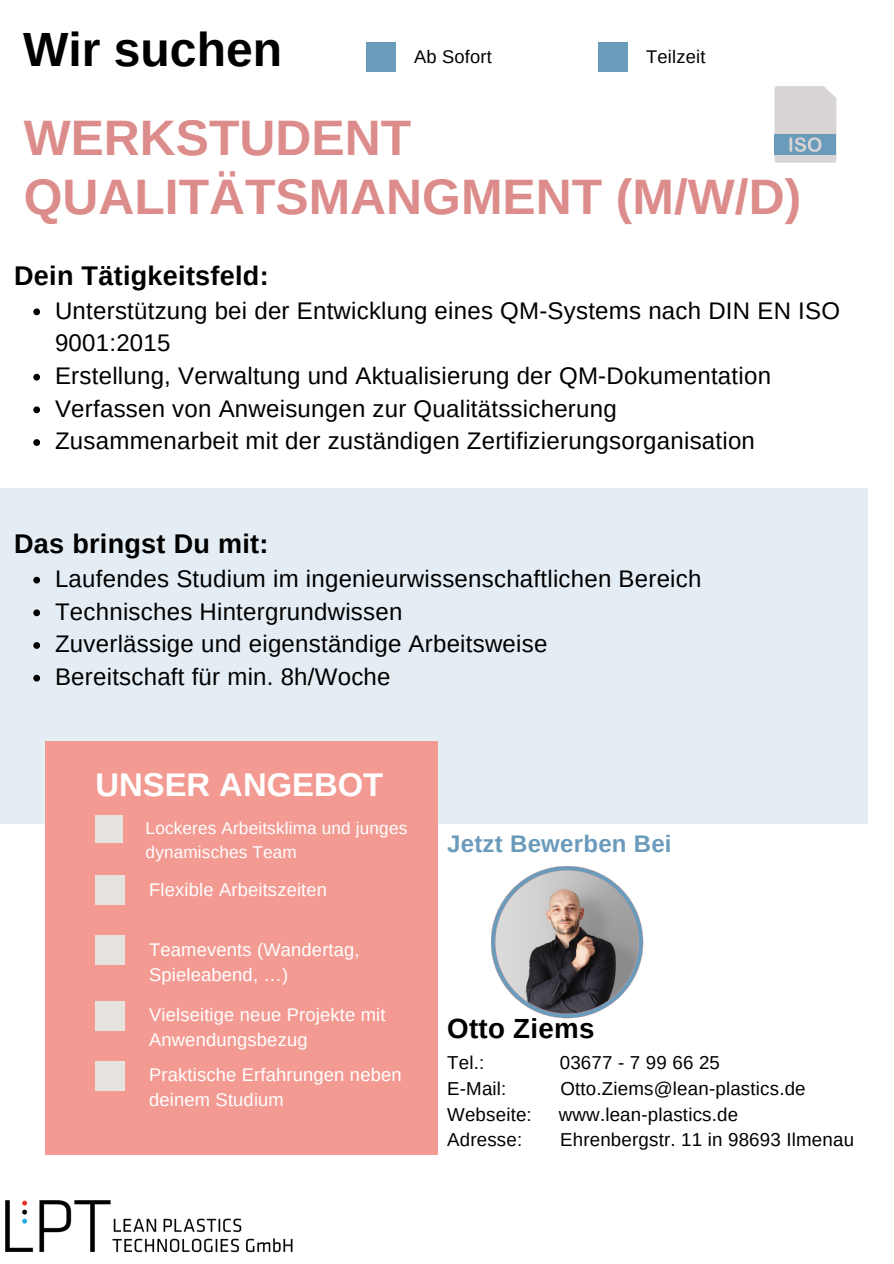
<style>
.page{position:relative;width:894px;height:1264px;background:#fff}
.page>*{position:absolute;margin:0;border:0;box-sizing:border-box;transform-origin:0 0}
.t1{font:700 49.8px/59.7px "Arimo";color:#dc8d8b}
.t2{font:700 48px "Arimo";color:#000}
.t3{font:700 32.85px "Arimo";color:#fff}
.t4{font:700 27.75px "Arimo";letter-spacing:.01em;color:#000}
.t5{font:700 27px "Arimo";letter-spacing:.01em;color:#000}
.t6{font:24px/32.7px "Arimo";letter-spacing:.01em;color:#000}
.t7{font:700 24px "Arimo";letter-spacing:.01em;color:#6a9bbb}
.t8{font:18.75px "Arimo";letter-spacing:.01em;color:#000}
.t9{font:18.3px/24.8px "Arimo";letter-spacing:.01em;color:#fff}
.t10{font:18.3px "Arimo";letter-spacing:.01em;color:#000}
.t11{font:17.1px/23.1px "Arimo";letter-spacing:.01em;color:#fff}
</style>
<div class="page">
<div style="left:0;top:488px;width:867px;height:336px;background:#e4edf3"></div>
<div style="left:45px;top:741px;width:392px;height:413px;background:#f39b93"></div>
<div style="left:95px;top:815px;width:28px;height:27px;background:#e6e3df"></div>
<div style="left:95px;top:875px;width:30px;height:30px;background:#e6e3df"></div>
<div style="left:95px;top:935px;width:30px;height:30px;background:#e6e3df"></div>
<div style="left:95px;top:1000px;width:30px;height:30px;background:#e6e3df"></div>
<div style="left:366px;top:43px;width:30px;height:29px;background:#6a9bbb"></div>
<div style="left:598px;top:43px;width:30px;height:29px;background:#6a9bbb"></div>
<div style="left:95px;top:1060px;width:30px;height:30px;background:#e6e3df"></div>
<img style="left:5px;top:1200px;width:288px;height:53px">
<svg style="left:491px;top:866px;width:152px;height:152px"></svg>
<svg style="left:774px;top:86px;width:62px;height:77px;background:#c0c8ce"></svg>
<svg style="left:33px;top:308px;width:7px;height:7px"></svg>
<svg style="left:33px;top:374px;width:7px;height:6px"></svg>
<svg style="left:33px;top:406px;width:7px;height:7px"></svg>
<svg style="left:33px;top:439px;width:7px;height:7px"></svg>
<svg style="left:33px;top:576px;width:7px;height:7px"></svg>
<svg style="left:33px;top:609px;width:7px;height:7px"></svg>
<svg style="left:33px;top:642px;width:7px;height:7px"></svg>
<svg style="left:33px;top:674px;width:7px;height:7px"></svg>
<h2 class="t2" style="left:23px;top:23px;width:260px">Wir suchen</h2>
<p class="t10" style="left:414px;top:47px;width:79px">Ab Sofort</p>
<p class="t10" style="left:646px;top:47px;width:61px">Teilzeit</p>
<h1 class="t1" style="left:24px;top:107px;width:779px">WERKSTUDENT<br>QUALITÄTSMANGMENT (M/W/D)</h1>
<p class="t5" style="left:14px;top:260px;width:256px">Dein Tätigkeitsfeld:</p>
<p class="t6" style="left:55px;top:294px;width:786px">Unterstützung bei der Entwicklung eines QM-Systems nach DIN EN ISO 9001:2015<br>Erstellung, Verwaltung und Aktualisierung der QM-Dokumentation Verfassen von Anweisungen zur Qualitätssicherung<br>Zusammenarbeit mit der zuständigen Zertifizierungsorganisation</p>
<p class="t5" style="left:14px;top:528px;width:256px">Das bringst Du mit:</p>
<p class="t6" style="left:55px;top:562px;width:647px">Laufendes Studium im ingenieurwissenschaftlichen Bereich Technisches Hintergrundwissen<br>Zuverlässige und eigenständige Arbeitsweise<br>Bereitschaft für min. 8h/Woche</p>
<h3 class="t3" style="left:95px;top:766px;width:289px">UNSER ANGEBOT</h3>
<p class="t11" style="left:146px;top:816px;width:263px">Lockeres Arbeitsklima und junges dynamisches Team</p>
<p class="t9" style="left:149px;top:877px;width:179px">Flexible Arbeitszeiten</p>
<p class="t9" style="left:149px;top:937px;width:212px">Teamevents (Wandertag,<br>Spieleabend, …)</p>
<p class="t9" style="left:149px;top:1002px;width:238px">Vielseitige neue Projekte mit<br>Anwendungsbezug</p>
<p class="t9" style="left:149px;top:1062px;width:254px">Praktische Erfahrungen neben deinem Studium</p>
<p class="t7" style="left:447px;top:830px;width:226px">Jetzt Bewerben Bei</p>
<p class="t4" style="left:447px;top:1013px;width:149px">Otto Ziems</p>
<p class="t8" style="left:447px;top:1051px;width:39px">Tel.:</p>
<p class="t8" style="left:559px;top:1051px;width:162px">03677 - 7 99 66 25</p>
<p class="t8" style="left:447px;top:1077px;width:61px">E-Mail:</p>
<p class="t8" style="left:560px;top:1077px;width:247px">Otto.Ziems@lean-plastics.de</p>
<p class="t8" style="left:447px;top:1103px;width:86px">Webseite:</p>
<p class="t8" style="left:558px;top:1103px;width:181px">www.lean-plastics.de</p>
<p class="t8" style="left:447px;top:1129px;width:77px">Adresse:</p>
<p class="t8" style="left:560px;top:1129px;width:295px">Ehrenbergstr. 11 in 98693 Ilmenau</p>
</div>
